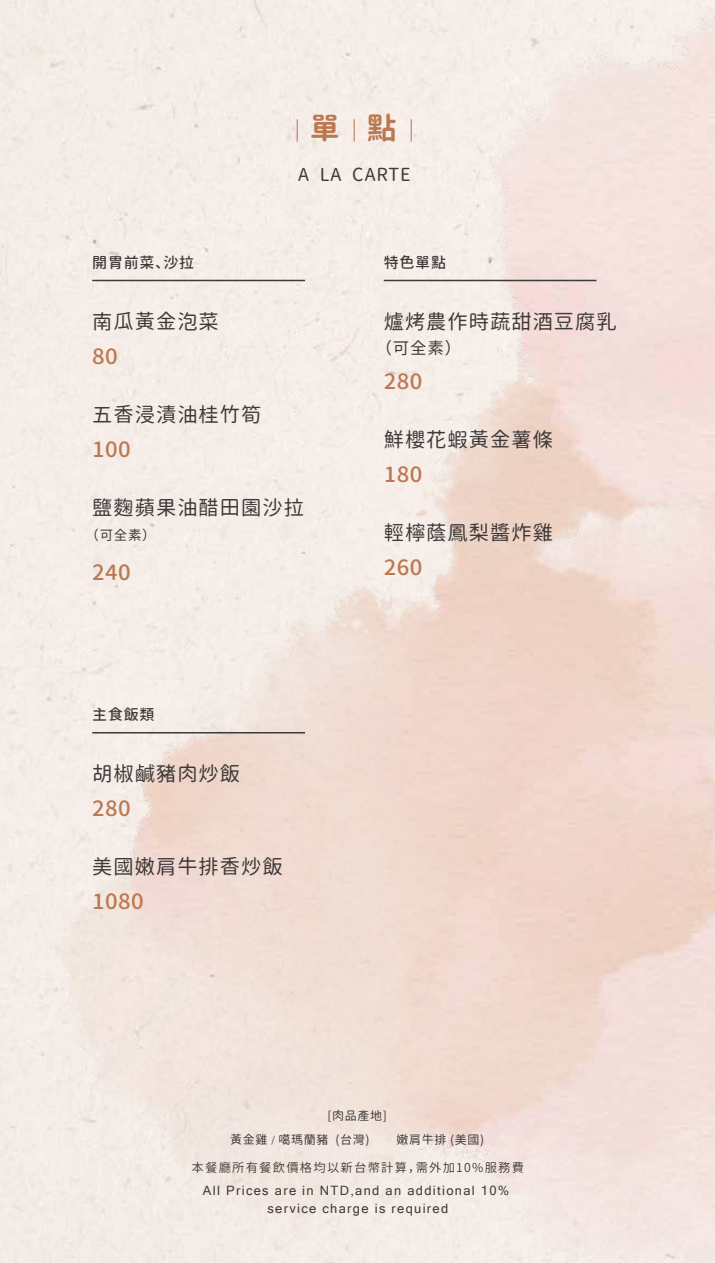
<style>
.page{position:relative;width:715px;height:1263px;background:#fff}
.page>*{position:absolute;margin:0;border:0;box-sizing:border-box;transform-origin:0 0}
.t1{font:22.5px "Gen Jyuu Gothic X P Bold";color:#bc7850}
.t2{font:21px "Gen Jyuu Gothic X P Medium";letter-spacing:.02em;color:#bc7850;scale:1.05 1}
.t3{font:20.25px "Gen Jyuu Gothic X P Regular";letter-spacing:.05em;color:#3e3a39}
.t4{font:18px "Gen Jyuu Gothic X P Regular";letter-spacing:.05em;color:#3e3a39}
.t5{font:16.5px "Gen Jyuu Gothic X P Regular";color:#3e3a39}
.t6{font:15px "Gen Jyuu Gothic X P Medium";letter-spacing:.05em;color:#3e3a39}
.t7{font:13.5px "Gen Jyuu Gothic X P Regular";color:#3e3a39}
.t8{font:12.9px/18px "Microsoft Sans Serif";letter-spacing:.105em;color:#3e3a39;text-align:center}
.t9{font:12.3px "Gen Jyuu Gothic X P Normal";letter-spacing:.1em;color:#3e3a39}
.t10{font:12px/24px "Gen Jyuu Gothic X P Regular";letter-spacing:.05em;color:#3e3a39}
.s1{font-size:30px}
.s2{font-size:9px}
</style>
<div class="page">
<hr style="left:92px;top:280px;width:213px;height:1px;background:#3e3a39">
<hr style="left:383px;top:280px;width:213px;height:1px;background:#3e3a39">
<hr style="left:92px;top:732px;width:213px;height:1px;background:#3e3a39">
<p class="t6" style="left:92px;top:252px;width:104px">開胃前菜、沙拉</p>
<p class="t3" style="left:92px;top:306px;width:128px">南瓜黃金泡菜</p>
<p class="t2" style="left:92px;top:341px;width:26px">80</p>
<p class="t3" style="left:92px;top:399px;width:171px">五香浸漬油桂竹筍</p>
<p class="t2" style="left:92px;top:434px;width:38px">100</p>
<p class="t1" style="left:292px;top:114px;width:127px">｜<span class="s1">單</span>｜<span class="s1">點</span>｜</p>
<p class="t4" style="left:298px;top:161px;width:114px">A LA CARTE</p>
<p class="t6" style="left:383px;top:252px;width:64px">特色單點</p>
<p class="t3" style="left:383px;top:306px;width:234px">爐烤農作時蔬甜酒豆腐乳</p>
<p class="t5" style="left:383px;top:336px;width:71px">（可全素）</p>
<p class="t2" style="left:383px;top:366px;width:38px">280</p>
<p class="t3" style="left:383px;top:425px;width:171px">鮮櫻花蝦黃金薯條</p>
<p class="t2" style="left:383px;top:459px;width:38px">180</p>
<p class="t3" style="left:92px;top:492px;width:213px">鹽麴蘋果油醋田園沙拉</p>
<p class="t7" style="left:92px;top:525px;width:58px">（可全素）</p>
<p class="t2" style="left:92px;top:557px;width:38px">240</p>
<p class="t6" style="left:92px;top:704px;width:64px">主食飯類</p>
<p class="t3" style="left:92px;top:759px;width:149px">胡椒鹹豬肉炒飯</p>
<p class="t2" style="left:92px;top:793px;width:38px">280</p>
<p class="t3" style="left:92px;top:852px;width:192px">美國嫩肩牛排香炒飯</p>
<p class="t2" style="left:92px;top:886px;width:51px">1080</p>
<p class="t3" style="left:383px;top:518px;width:171px">輕檸蔭鳳梨醬炸雞</p>
<p class="t2" style="left:383px;top:552px;width:38px">260</p>
<p class="t10" style="left:230px;top:1104px;width:158px;text-indent:97px">[肉品產地]黃金雞 <span class="s2">/</span> 噶瑪蘭豬 (台灣)</p>
<p class="t10" style="left:396px;top:1128px;width:89px">嫩肩牛排 (美國)</p>
<p class="t9" style="left:191px;top:1159px;width:334px">本餐廳所有餐飲價格均以新台幣計算，需外加10%服務費</p>
<p class="t8" style="left:203px;top:1181px;width:308px">All Prices are in NTD,and an additional 10% service charge is required</p>
</div>
